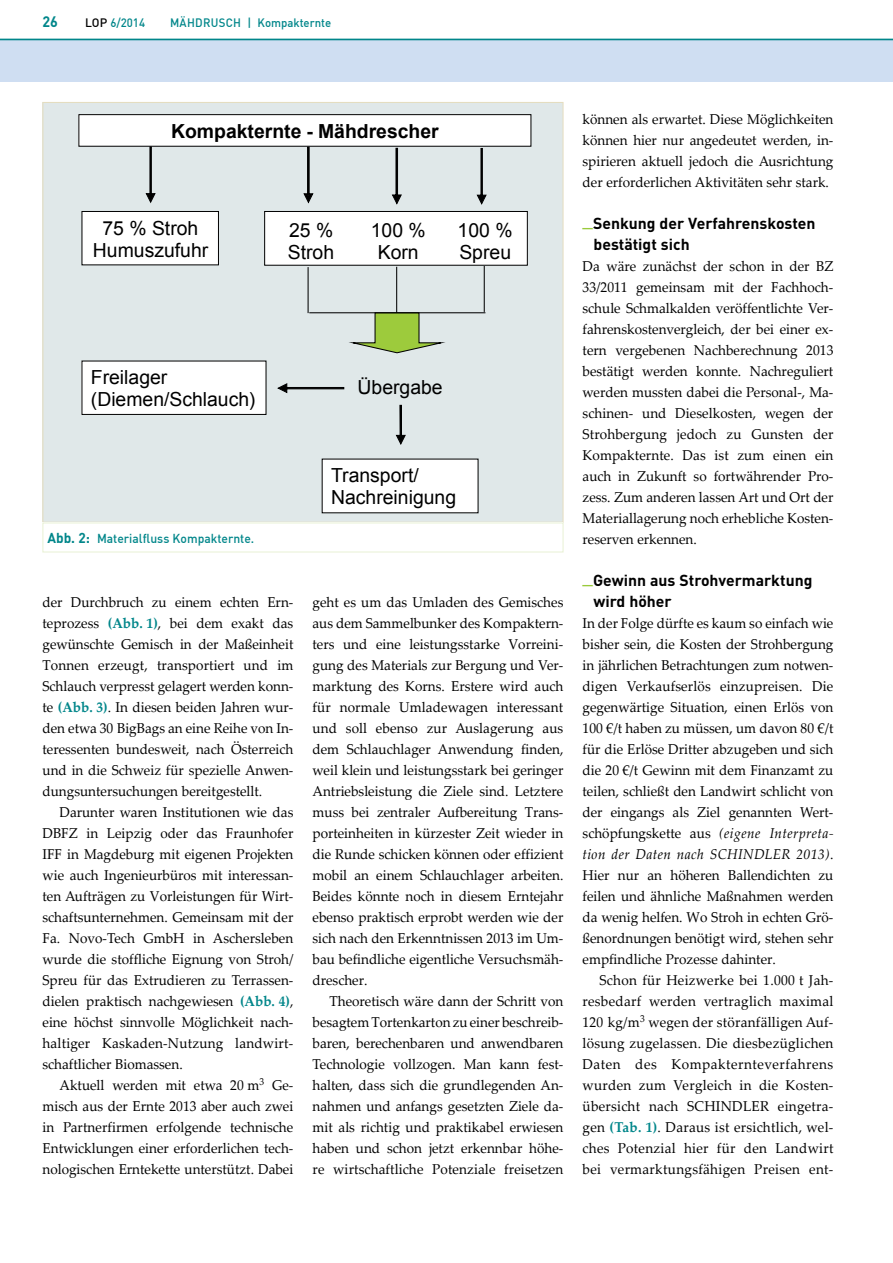
<style>
.page{position:relative;width:893px;height:1263px;background:#fff}
.page>*{position:absolute;margin:0;border:0;box-sizing:border-box;transform-origin:0 0}
.t1{font:19.35px/22.2px "Arial";color:#000}
.t2{font:700 19.35px "Arial";color:#000}
.t3{font:700 15.75px/21px "DIN";color:#000}
.t4{font:700 15px "DIN";color:#00868a;scale:.95 1}
.t5{font:14.25px/21px "Palatino Linotype";color:#000;text-align:justify;scale:.95 1}
.t6{font:500 12.75px "DIN";color:#00868a;scale:.95 1}
.t7{font:500 12px "DIN";color:#00868a;scale:.95 1}
.s1{color:#000}
.s2{font-weight:700;font-size:14.25px}
.s3{font-weight:700;color:#00868a}
.s4{font-style:italic}
</style>
<div class="page">
<div style="left:0;top:40px;width:893px;height:42px;background:#cfdef2"></div>
<hr style="left:0;top:39px;width:893px;height:1px;background:#00868a">
<div style="left:43px;top:102px;width:520px;height:420px;background:#e0e8e9"></div>
<div style="left:82px;top:211px;width:136px;height:54px;background:#fff"></div>
<div style="left:82px;top:211px;width:137px;height:54px;border:1px solid #000"></div>
<div style="left:265px;top:211px;width:262px;height:54px;background:#fff"></div>
<div style="left:264px;top:211px;width:263px;height:54px;border:1px solid #000"></div>
<div style="left:79px;top:115px;width:452px;height:31px;background:#fff"></div>
<div style="left:78px;top:114px;width:453px;height:33px;border:1px solid #000"></div>
<svg style="left:352px;top:313px;width:98px;height:41px"></svg>
<hr style="left:309px;top:312px;width:176px;height:1px;background:#000">
<hr style="left:308px;top:267px;width:1px;height:46px;background:#000">
<hr style="left:396px;top:267px;width:1px;height:46px;background:#000">
<hr style="left:484px;top:266px;width:1px;height:46px;background:#000">
<div style="left:82px;top:361px;width:184px;height:53px;background:#fff"></div>
<div style="left:82px;top:361px;width:184px;height:54px;border:1px solid #000"></div>
<svg style="left:278px;top:384px;width:66px;height:9px"></svg>
<svg style="left:146px;top:147px;width:9px;height:56px"></svg>
<svg style="left:304px;top:147px;width:9px;height:56px"></svg>
<svg style="left:392px;top:148px;width:9px;height:56px"></svg>
<svg style="left:477px;top:148px;width:9px;height:56px"></svg>
<svg style="left:396px;top:405px;width:9px;height:39px"></svg>
<div style="left:322px;top:459px;width:156px;height:54px;background:#fff"></div>
<div style="left:43px;top:523px;width:520px;height:29px;border:1px solid #e8f1d4"></div>
<p class="t4" style="left:43px;top:12px;width:18px">26</p>
<p class="t7" style="left:85px;top:15px;width:65px"><span class="s1">LOP</span> 6/2014</p>
<p class="t7" style="left:170px;top:15px;width:67px">MÄH DRUSCH</p>
<p class="t7" style="left:248px;top:15px;width:90px">| Kompakternte</p>
<h1 class="t2" style="left:171px;top:118px;width:269px">Kompakternte - Mähdrescher</h1>
<h1 class="t1" style="left:93px;top:217px;width:117px;text-align:center">75 % Stroh<br>Humuszufuhr</h1>
<h1 class="t1" style="left:288px;top:219px;width:48px">25 %<br>Stroh</h1>
<h1 class="t1" style="left:371px;top:219px;width:56px;text-align:center">100 %<br>Korn</h1>
<h1 class="t1" style="left:458px;top:219px;width:56px">100 %<br>Spreu</h1>
<h1 class="t1" style="left:91px;top:366px;width:166px">Freilager (Diemen/Schlauch)</h1>
<p class="t6" style="left:48px;top:531px;width:219px"><span class="s2">Abb. 2:</span> Materialfluss Kompakternte.</p>
<h1 class="t1" style="left:358px;top:376px;width:87px">Übergabe</h1>
<h1 class="t1" style="left:331px;top:465px;width:127px">Transport/<br>Nachreinigung</h1>
<p class="t5" style="left:43px;top:591px;width:266px">der Durchbruch zu einem echten Ern&shy;teprozess <span class="s3">(Abb. 1)</span>, bei dem exakt das gewünschte Gemisch in der Maßeinheit Tonnen erzeugt, transportiert und im Schlauch verpresst gelagert werden konn&shy;te <span class="s3">(Abb. 3)</span>. In diesen beiden Jahren wur&shy;den etwa 30 BigBags an eine Reihe von In&shy;teressenten bundesweit, nach Österreich und in die Schweiz für spezielle Anwen&shy;dungsuntersuchungen bereitgestellt.</p>
<p class="t5" style="left:43px;top:801px;width:266px;text-indent:17px">Darunter waren Institutionen wie das DBFZ in Leipzig oder das Fraunhofer IFF in Magdeburg mit eigenen Projekten wie auch Ingenieurbüros mit interessan&shy;ten Aufträgen zu Vorleistungen für Wirt&shy;schaftsunternehmen. Gemeinsam mit der Fa. Novo-Tech GmbH in Aschersleben wurde die stoffliche Eignung von Stroh/ Spreu für das Extrudieren zu Terrassen&shy;dielen praktisch nachgewiesen <span class="s3">(Abb. 4)</span>, eine höchst sinnvolle Möglichkeit nach&shy;haltiger Kaskaden-Nutzung landwirt&shy;schaftlicher Biomassen.</p>
<p class="t5" style="left:43px;top:1074px;width:266px;text-indent:17px">Aktuell werden mit etwa 20 m<sup>3</sup> Ge&shy;misch aus der Ernte 2013 aber auch zwei in Partnerfirmen erfolgende technische Entwicklungen einer erforderlichen tech&shy;nologischen Erntekette unterstützt. Dabei</p>
<p class="t5" style="left:313px;top:591px;width:266px">geht es um das Umladen des Gemisches aus dem Sammelbunker des Kompaktern&shy;ters und eine leistungsstarke Vorreini&shy;gung des Materials zur Bergung und Ver&shy;marktung des Korns. Erstere wird auch für normale Umladewagen interessant und soll ebenso zur Auslagerung aus dem Schlauchlager Anwendung finden, weil klein und leistungsstark bei geringer Antriebsleistung die Ziele sind. Letztere muss bei zentraler Aufbereitung Trans&shy;porteinheiten in kürzester Zeit wieder in die Runde schicken können oder effizient mobil an einem Schlauchlager arbeiten.<br>Beides könnte noch in diesem Erntejahr ebenso praktisch erprobt werden wie der sich nach den Erkenntnissen 2013 im Um&shy;bau befindliche eigentliche Versuchsmäh&shy;drescher.</p>
<p class="t5" style="left:313px;top:990px;width:266px;text-indent:17px">Theoretisch wäre dann der Schritt von besagtem Tortenkarton zu einer beschreib&shy;baren, berechenbaren und anwendbaren Technologie vollzogen. Man kann fest&shy;halten, dass sich die grundlegenden An&shy;nahmen und anfangs gesetzten Ziele da&shy;mit als richtig und praktikabel erwiesen haben und schon jetzt erkennbar höhe&shy;re wirtschaftliche Potenziale freisetzen</p>
<p class="t5" style="left:583px;top:108px;width:266px">können als erwartet. Diese Möglichkeiten können hier nur angedeutet werden, in&shy;spirieren aktuell jedoch die Ausrichtung der erforderlichen Aktivitäten sehr stark.</p>
<p class="t3" style="left:594px;top:212px;width:223px;text-indent:-11px"><sup>_</sup>Senkung der Verfahrenskosten bestätigt sich</p>
<p class="t5" style="left:583px;top:255px;width:266px">Da wäre zunächst der schon in der BZ 33/2011 gemeinsam mit der Fachhoch&shy;schule Schmalkalden veröffentlichte Ver&shy;fahrenskostenvergleich, der bei einer ex&shy;tern vergebenen Nachberechnung 2013 bestätigt werden konnte. Nachreguliert werden mussten dabei die Personal-, Ma&shy;schinen- und Dieselkosten, wegen der Strohbergung jedoch zu Gunsten der Kompakternte. Das ist zum einen ein auch in Zukunft so fortwährender Pro&shy;zess. Zum anderen lassen Art und Ort der Materiallagerung noch erhebliche Kosten&shy;reserven erkennen.</p>
<p class="t3" style="left:594px;top:569px;width:220px;text-indent:-11px"><sup>_</sup>Gewinn aus Strohvermarktung wird höher</p>
<p class="t5" style="left:583px;top:612px;width:266px">In der Folge dürfte es kaum so einfach wie bisher sein, die Kosten der Strohbergung in jährlichen Betrachtungen zum notwen&shy;digen Verkaufserlös einzupreisen. Die gegenwärtige Situation, einen Erlös von 100 €/t haben zu müssen, um davon 80 €/t für die Erlöse Dritter abzugeben und sich die 20 €/t Gewinn mit dem Finanzamt zu teilen, schließt den Landwirt schlicht von der eingangs als Ziel genannten Wert&shy;schöpfungskette aus <span class="s4">(eigene Interpreta&shy;tion der Daten nach SCHINDLER 2013)</span>.<br>Hier nur an höheren Ballendichten zu feilen und ähnliche Maßnahmen werden da wenig helfen. Wo Stroh in echten Grö&shy;ßenordnungen benötigt wird, stehen sehr empfindliche Prozesse dahinter.</p>
<p class="t5" style="left:583px;top:969px;width:266px;text-indent:17px">Schon für Heizwerke bei 1.000 t Jah&shy;resbedarf werden vertraglich maximal 120 kg/m<sup>3</sup> wegen der störanfälligen Auf&shy;lösung zugelassen. Die diesbezüglichen Daten des Kompakternteverfahrens wurden zum Vergleich in die Kosten&shy;übersicht nach SCHINDLER eingetra&shy;gen <span class="s3">(Tab. 1)</span>. Daraus ist ersichtlich, wel&shy;ches Potenzial hier für den Landwirt bei vermarktungsfähigen Preisen ent-</p>
</div>
